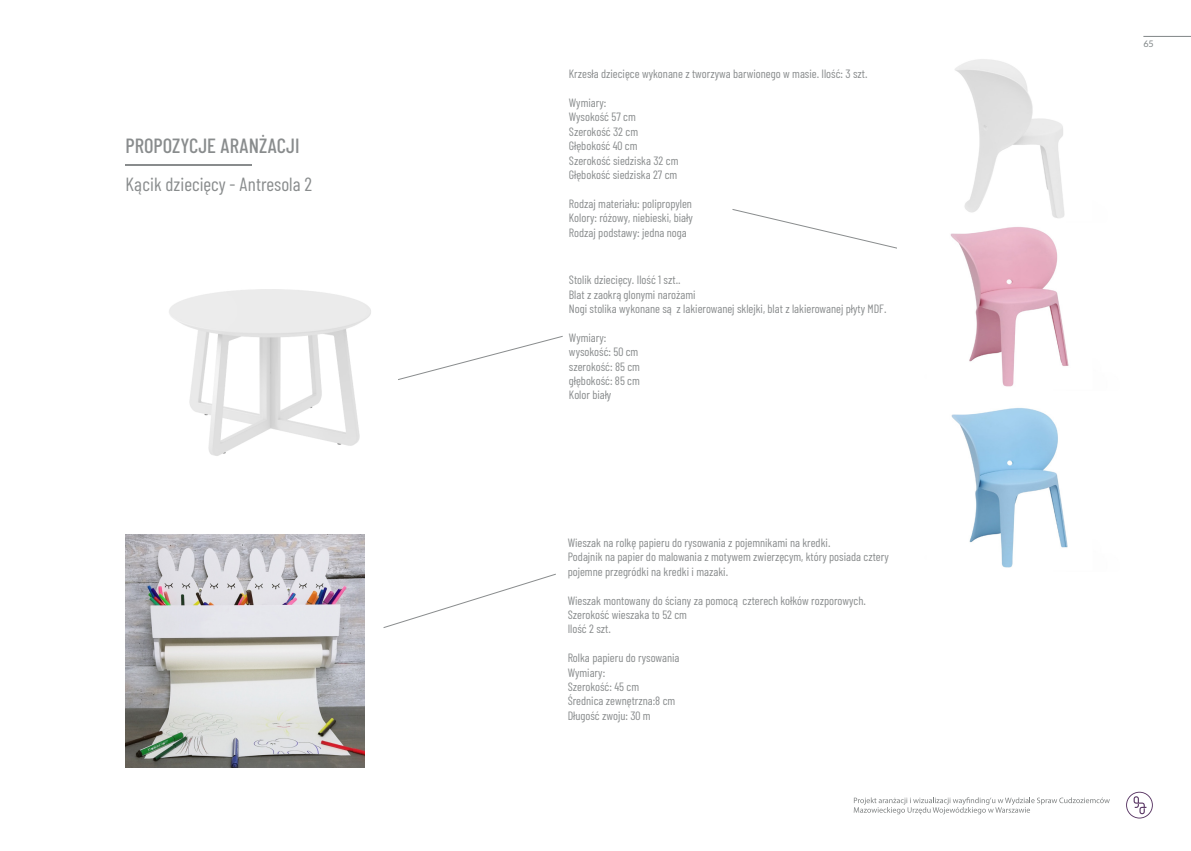
<style>
.page{position:relative;width:1191px;height:851px;background:#fff}
.page>*{position:absolute;margin:0;border:0;box-sizing:border-box;transform-origin:0 0}
.t1{font:500 20.5px "Barlow Condensed";color:#898c8d}
.t2{font:19px "Barlow Condensed";color:#898c8d}
.t3{font:12px/14.4px "Barlow Condensed";color:#898c8d}
.t4{font:9px "Lato";color:#7f8586}
</style>
<div class="page">
<svg style="left:1126px;top:791px;width:26px;height:27px"></svg>
<svg style="left:853px;top:797px;width:256px;height:17px"></svg>
<hr style="left:1143px;top:36px;width:48px;height:1px;background:#7f8586">
<img style="left:169px;top:289px;width:202px;height:167px">
<svg style="left:732px;top:209px;width:165px;height:40px"></svg>
<svg style="left:383px;top:573px;width:173px;height:55px"></svg>
<svg style="left:398px;top:336px;width:165px;height:44px"></svg>
<hr style="left:125px;top:164px;width:127px;height:2px;background:#898c8d">
<img style="left:950px;top:59px;width:119px;height:328px">
<img style="left:951px;top:408px;width:117px;height:160px">
<img style="left:125px;top:535px;width:240px;height:232px">
<p class="t1" style="left:125px;top:133px;width:175px">PROPOZYCJE ARANŻACJI</p>
<p class="t2" style="left:125px;top:172px;width:188px">Kącik dziecięcy - Antresola 2</p>
<p class="t3" style="left:569px;top:66px;width:300px">Krzesła dziecięce wykonane z tworzywa barwionego w masie. Ilość: 3 szt.</p>
<p class="t3" style="left:569px;top:95px;width:111px">Wymiary:<br>Wysokość 57 cm<br>Szerokość 32 cm<br>Głębokość 40 cm<br>Szerokość siedziska 32 cm<br>Głębokość siedziska 27 cm</p>
<p class="t3" style="left:569px;top:196px;width:125px">Rodzaj materiału: polipropylen<br>Kolory: różowy, niebieski, biały</p>
<p class="t3" style="left:569px;top:225px;width:119px">Rodzaj podstawy: jedna noga</p>
<p class="t3" style="left:569px;top:272px;width:319px">Stolik dziecięcy. Ilość 1 szt..<br>Blat z zaokrąglonymi narożami<br>Nogi stolika wykonane są z lakierowanej sklejki, blat z lakierowanej płyty MDF.</p>
<p class="t3" style="left:569px;top:330px;width:73px">Wymiary: wysokość: 50 cm szerokość: 85 cm głębokość: 85 cm<br>Kolor biały</p>
<p class="t3" style="left:567px;top:535px;width:323px">Wieszak na rolkę papieru do rysowania z pojemnikami na kredki.<br>Podajnik na papier do malowania z motywem zwierzęcym, który posiada cztery pojemne przegródki na kredki i mazaki.</p>
<p class="t3" style="left:567px;top:592px;width:300px">Wieszak montowany do ściany za pomocą czterech kołków rozporowych.</p>
<p class="t3" style="left:567px;top:607px;width:121px">Szerokość wieszaka to 52 cm<br>Ilość 2 szt.</p>
<p class="t3" style="left:567px;top:650px;width:113px">Rolka papieru do rysowania<br>Wymiary:<br>Szerokość: 45 cm</p>
<p class="t3" style="left:567px;top:693px;width:109px">Średnica zewnętrzna:8 cm</p>
<p class="t3" style="left:567px;top:707px;width:85px">Długość zwoju: 30 m</p>
<p class="t4" style="left:1143px;top:38px;width:12px">65</p>
</div>
